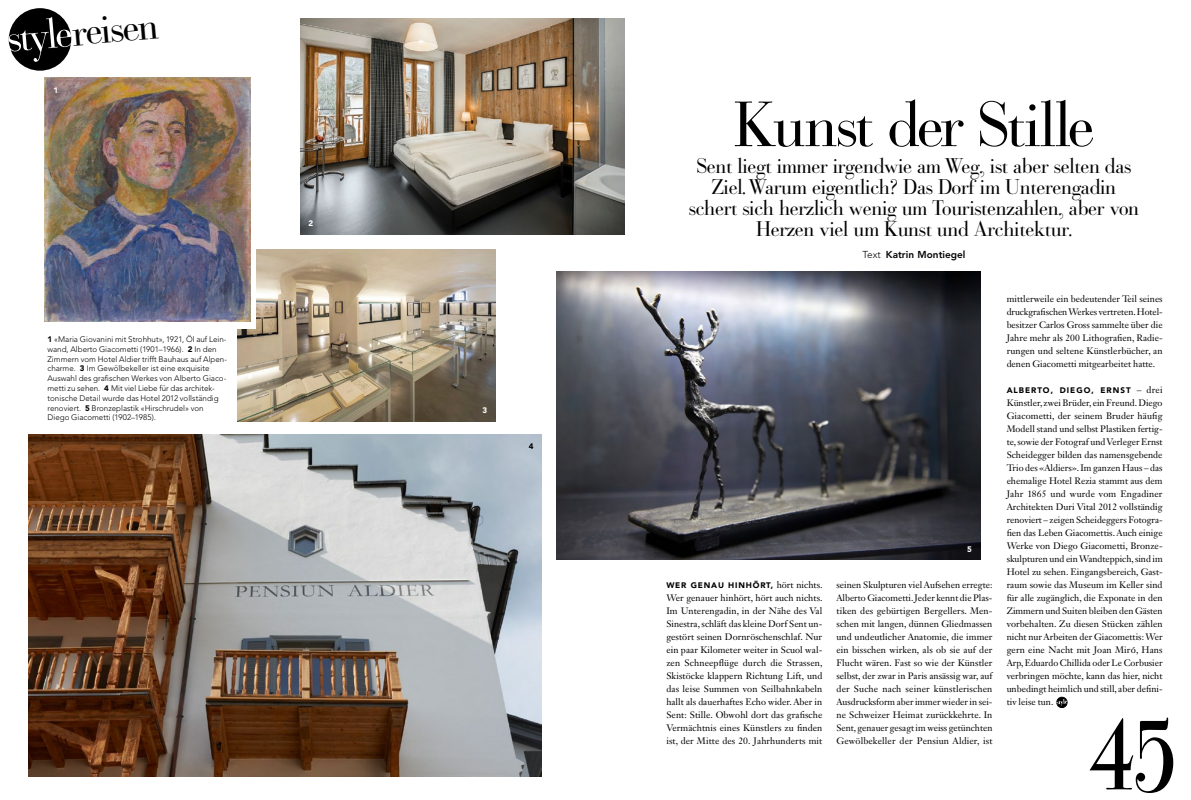
<style>
.page{position:relative;width:1191px;height:800px;background:#fff}
.page>*{position:absolute;margin:0;border:0;box-sizing:border-box;transform-origin:0 0}
.t1{font:100px "Bodoni Classic Pro";color:#000}
._20_Titel_nicht_Vers{font:63px "Bodoni Classic Pro";letter-spacing:-.04em;color:#000}
.t2{font:40px "Bodoni Classic Pro";color:#000}
._30_Lead_klein_BO_x0{font:21px/21px "Bodoni Classic Pro";letter-spacing:-.01em;color:#000;text-align:center}
._90_Credits_Redi_Fot{font:800 10px "Avenir LT Std";color:#000}
._10_Lauftext_JA_x08{font:9.2px/13px "Janson Text LT Std";color:#000;text-align:justify}
._40_Legende_klein_AV{font:300 8px/9.8px "Avenir LT Std";color:#000}
._10_Lauftext_JA_x08-2{font:900 8px "Avenir LT Std";letter-spacing:.115em;color:#000}
._90_Nummerierung_kle{font:900 8px "Avenir LT Std";color:#fff}
._90_Nummerierung_kle-2{font:900 8px "Avenir LT Std";color:#000}
.s1{font-weight:900}
.s2{font-family:"Janson Text LT Std";font-weight:400;font-size:9.2px}
.s3{font-weight:300}
</style>
<div class="page">
<img style="left:238px;top:249px;width:258px;height:172px">
<img style="left:28px;top:434px;width:513px;height:342px">
<img style="left:300px;top:18px;width:325px;height:217px">
<img style="left:556px;top:271px;width:424px;height:289px">
<div style="left:188px;top:227px;width:67px;height:101px;background:#fff"></div>
<img style="left:45px;top:78px;width:206px;height:243px">
<div style="left:1056px;top:696px;width:11px;height:12px;border:1px solid #000;border-radius:50%"></div>
<svg style="left:1056px;top:698px;width:11px;height:7px"></svg>
<div style="left:9px;top:8px;width:62px;height:63px;background:#000;border-radius:50%"></div>
<svg style="left:8px;top:17px;width:64px;height:45px"></svg>
<p class="t2" style="left:70px;top:5px;width:87px;rotate:-5deg">reisen</p>
<p class="_90_Nummerierung_kle" style="left:54px;top:85px;width:6px">1</p>
<p class="_40_Legende_klein_AV" style="left:47px;top:334px;width:181px"><span class="s1">1</span> «Maria Giovanini mit Strohhut», 1921, Öl auf Lein&shy;wand, Alberto Giacometti (1901–1966). <span class="s1">2</span> In den Zimmern vom Hotel Aldier trifft Bauhaus auf Alpen&shy;charme. <span class="s1">3</span> Im Gewölbekeller ist eine exquisite Auswahl des grafischen Werkes von Alberto Giaco&shy;metti zu sehen. <span class="s1">4</span> Mit viel Liebe für das architek&shy;tonische Detail wurde das Hotel 2012 vollständig renoviert. <span class="s1">5</span> Bronzeplastik «Hirschrudel» von Diego Giacometti (1902–1985).</p>
<p class="_90_Nummerierung_kle" style="left:308px;top:219px;width:6px">2</p>
<p class="_90_Nummerierung_kle" style="left:482px;top:405px;width:6px">3</p>
<p class="_90_Nummerierung_kle-2" style="left:529px;top:441px;width:6px">4</p>
<p class="_20_Titel_nicht_Vers" style="left:733px;top:81px;width:362px">Kunst der Stille</p>
<p class="_30_Lead_klein_BO_x0" style="left:689px;top:155px;width:451px">Sent liegt immer irgendwie am Weg, ist aber selten das Ziel. Warum eigentlich? Das Dorf im Unterengadin schert sich herzlich wenig um Touristenzahlen, aber von Herzen viel um Kunst und Architektur.</p>
<p class="_10_Lauftext_JA_x08-2" style="left:666px;top:580px;width:158px">WER GENAU HINHÖRT, <span class="s2">hört nichts.</span></p>
<p class="_10_Lauftext_JA_x08" style="left:666px;top:591px;width:158px">Wer genauer hinhört, hört auch nichts.<br>Im Unterengadin, in der Nähe des Val Sinestra, schläft das kleine Dorf Sent un&shy;gestört seinen Dornröschenschlaf. Nur ein paar Kilometer weiter in Scuol wal&shy;zen Schneepflüge durch die Strassen, Skistöcke klappern Richtung Lift, und das leise Summen von Seilbahnkabeln hallt als dauerhaftes Echo wider. Aber in Sent: Stille. Obwohl dort das grafische Vermächtnis eines Künstlers zu finden ist, der Mitte des 20. Jahrhunderts mit</p>
<p class="_90_Credits_Redi_Fot" style="left:862px;top:249px;width:105px"><span class="s3">Text</span> Katrin Montiegel</p>
<p class="_90_Nummerierung_kle" style="left:967px;top:544px;width:6px">5</p>
<p class="_10_Lauftext_JA_x08" style="left:836px;top:578px;width:158px">seinen Skulpturen viel Aufsehen erregte:<br>Alberto Giacometti. Jeder kennt die Plas&shy;tiken des gebürtigen Bergellers. Men&shy;schen mit langen, dünnen Gliedmassen und undeutlicher Anatomie, die immer ein bisschen wirken, als ob sie auf der Flucht wären. Fast so wie der Künstler selbst, der zwar in Paris ansässig war, auf der Suche nach seiner künstlerischen Ausdrucksform aber immer wieder in sei&shy;ne Schweizer Heimat zurückkehrte. In Sent, genauer gesagt im weiss getünchten Gewölbekeller der Pensiun Aldier, ist</p>
<p class="_10_Lauftext_JA_x08" style="left:1006px;top:292px;width:158px">mittlerweile ein bedeutender Teil seines druckgrafischen Werkes vertreten. Hotel&shy;besitzer Carlos Gross sammelte über die Jahre mehr als 200 Lithografien, Radie&shy;rungen und seltene Künstlerbücher, an denen Giacometti mitgearbeitet hatte.</p>
<p class="_10_Lauftext_JA_x08-2" style="left:1006px;top:385px;width:157px">ALBERTO, DIEGO, ERNST <span class="s2">– drei</span></p>
<p class="_10_Lauftext_JA_x08" style="left:1006px;top:396px;width:158px">Künstler, zwei Brüder, ein Freund. Diego Giacometti, der seinem Bruder häufig Modell stand und selbst Plastiken fertig&shy;te, sowie der Fotograf und Verleger Ernst Scheidegger bilden das namensgebende Trio des «Aldiers». Im ganzen Haus – das ehemalige Hotel Rezia stammt aus dem Jahr 1865 und wurde vom Engadiner Architekten Duri Vital 2012 vollständig renoviert – zeigen Scheideggers Fotogra&shy;fien das Leben Giacomettis. Auch einige Werke von Diego Giacometti, Bronze&shy;skulpturen und ein Wandteppich, sind im Hotel zu sehen. Eingangsbereich, Gast&shy;raum sowie das Museum im Keller sind für alle zugänglich, die Exponate in den Zimmern und Suiten bleiben den Gästen vorbehalten. Zu diesen Stücken zählen nicht nur Arbeiten der Giacomettis: Wer gern eine Nacht mit Joan MirÓ, Hans Arp, Eduardo Chillida oder Le Corbusier verbringen möchte, kann das hier, nicht unbedingt heimlich und still, aber defini&shy;tiv leise tun.</p>
<p class="t1" style="left:1086px;top:673px;width:94px">45</p>
</div>
